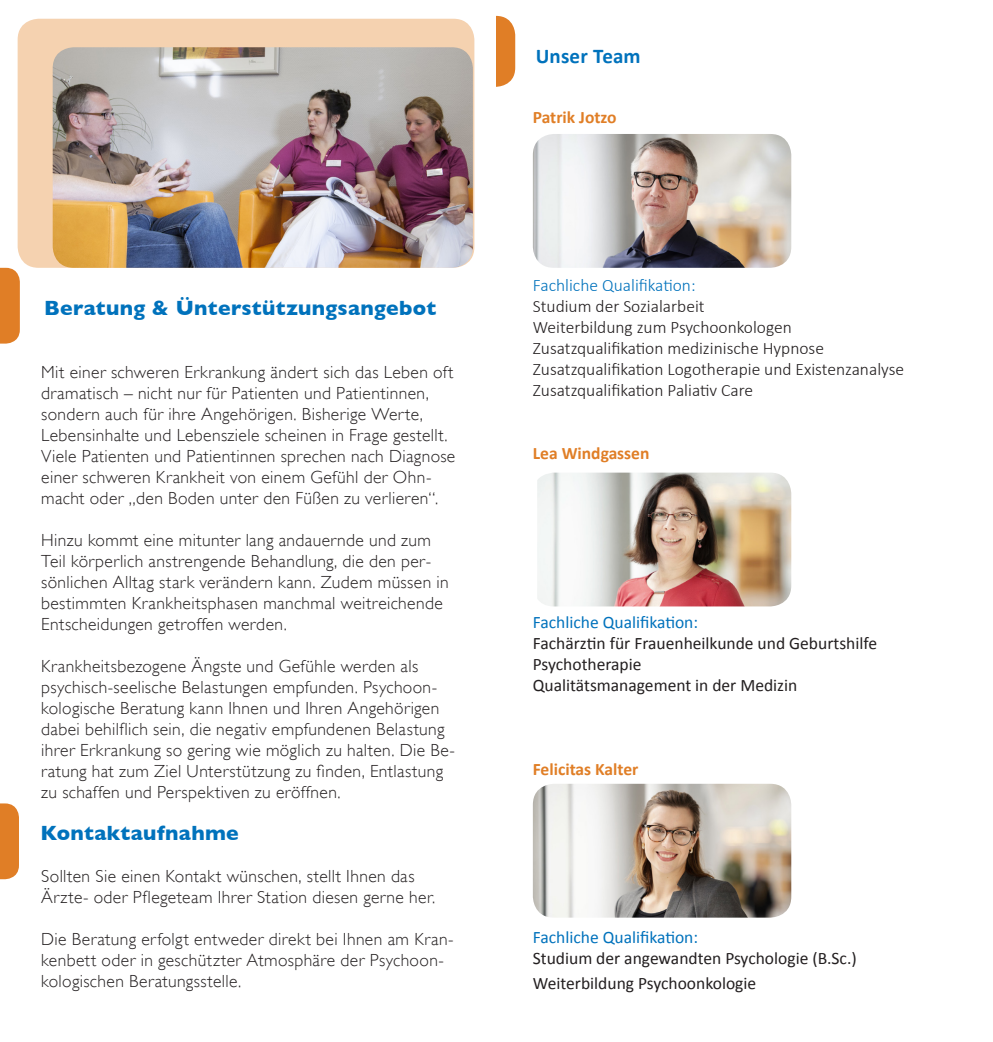
<style>
.page{position:relative;width:993px;height:1042px;background:#fff}
.page>*{position:absolute;margin:0;border:0;box-sizing:border-box;transform-origin:0 0}
.t1{font:700 21px "Gill Sans";letter-spacing:.015em;color:#0072bc}
.t2{font:700 21px "Calibri";letter-spacing:.005em;color:#0072bc}
.t3{font:300 17.5px/21px "Gill Sans";letter-spacing:.025em;color:#231f20}
.t4{font:300 17.5px "Calibri";color:#231f20}
.t5{font:17.5px "Calibri";color:#231f20}
.t6{font:17.5px "Calibri";color:#0072bc}
.t7{font:700 17.5px "Calibri";color:#e07e26}
.t8{font:300 17.5px "Calibri";color:#0072bc}
</style>
<div class="page">
<div style="left:473px;top:16px;width:42px;height:71px;background:#e07e26;border-radius:19px"></div>
<div style="left:458px;top:0;width:37px;height:968px;background:#fff"></div>
<div style="left:18px;top:19px;width:456px;height:249px;background:#f5d2b0;border-radius:21px"></div>
<svg style="left:0;top:268px;width:20px;height:76px"></svg>
<img style="left:53px;top:47px;width:419px;height:221px">
<svg style="left:0;top:803px;width:19px;height:76px"></svg>
<img style="left:532px;top:134px;width:259px;height:134px">
<img style="left:537px;top:472px;width:254px;height:134px">
<img style="left:532px;top:784px;width:259px;height:133px">
<p class="t1" style="left:44px;top:296px;width:393px">Beratung &amp; Ünterstützungsangebot</p>
<p class="t3" style="left:41px;top:362px;width:415px">Mit einer schweren Erkrankung ändert sich das Leben oft dramatisch – nicht nur für Patienten und Patientinnen, sondern auch für ihre Angehörigen. Bisherige Werte, Lebensinhalte und Lebensziele scheinen in Frage gestellt.<br>Viele Patienten und Patientinnen sprechen nach Diagnose einer schweren Krankheit von einem Gefühl der Ohn&shy;macht oder „den Boden unter den Füßen zu verlieren“.</p>
<p class="t3" style="left:41px;top:530px;width:409px">Hinzu kommt eine mitunter lang andauernde und zum Teil körperlich anstrengende Behandlung, die den per&shy;sönlichen Alltag stark verändern kann. Zudem müssen in bestimmten Krankheitsphasen manchmal weitreichende Entscheidungen getroffen werden.</p>
<p class="t3" style="left:41px;top:656px;width:415px">Krankheitsbezogene Ängste und Gefühle werden als psychisch-seelische Belastungen empfunden. Psychoon&shy;kologische Beratung kann Ihnen und Ihren Angehörigen dabei behilflich sein, die negativ empfundenen Belastung ihrer Erkrankung so gering wie möglich zu halten. Die Be&shy;ratung hat zum Ziel Unterstützung zu finden, Entlastung zu schaffen und Perspektiven zu eröffnen.</p>
<p class="t1" style="left:40px;top:821px;width:200px">Kontaktaufnahme</p>
<p class="t3" style="left:41px;top:866px;width:375px">Sollten Sie einen Kontakt wünschen, stellt Ihnen das</p>
<p class="t3" style="left:41px;top:887px;width:395px">Ärzte- oder Pflegeteam Ihrer Station diesen gerne her.</p>
<p class="t3" style="left:41px;top:929px;width:414px">Die Beratung erfolgt entweder direkt bei Ihnen am Kran&shy;kenbett oder in geschützter Atmosphäre der Psychoon&shy;kologischen Beratungsstelle.</p>
<p class="t2" style="left:535px;top:43px;width:106px">Unser Team</p>
<p class="t7" style="left:532px;top:106px;width:85px">Patrik Jotzo</p>
<p class="t8" style="left:532px;top:275px;width:164px">Fachliche Qualifikation:</p>
<p class="t4" style="left:532px;top:296px;width:173px">Studium der Sozialarbeit</p>
<p class="t4" style="left:532px;top:317px;width:260px">Weiterbildung zum Psychoonkologen</p>
<p class="t4" style="left:532px;top:338px;width:292px">Zusatzqualifikation medizinische Hypnose</p>
<p class="t4" style="left:532px;top:359px;width:372px">Zusatzqualifikation Logotherapie und Existenzanalyse</p>
<p class="t4" style="left:532px;top:380px;width:222px">Zusatzqualifikation Paliativ Care</p>
<p class="t7" style="left:532px;top:442px;width:118px">Lea Windgassen</p>
<p class="t6" style="left:532px;top:611px;width:167px">Fachliche Qualifikation:</p>
<p class="t5" style="left:532px;top:632px;width:345px">Fachärztin für Frauenheilkunde und Geburtshilfe</p>
<p class="t5" style="left:532px;top:653px;width:110px">Psychotherapie</p>
<p class="t5" style="left:532px;top:674px;width:266px">Qualitätsmanagement in der Medizin</p>
<p class="t7" style="left:532px;top:757px;width:107px">Felicitas Kalter</p>
<p class="t6" style="left:532px;top:926px;width:167px">Fachliche Qualifikation:</p>
<p class="t5" style="left:532px;top:947px;width:325px">Studium der angewandten Psychologie (B.Sc.)</p>
<p class="t5" style="left:532px;top:972px;width:225px">Weiterbildung Psychoonkologie</p>
</div>
